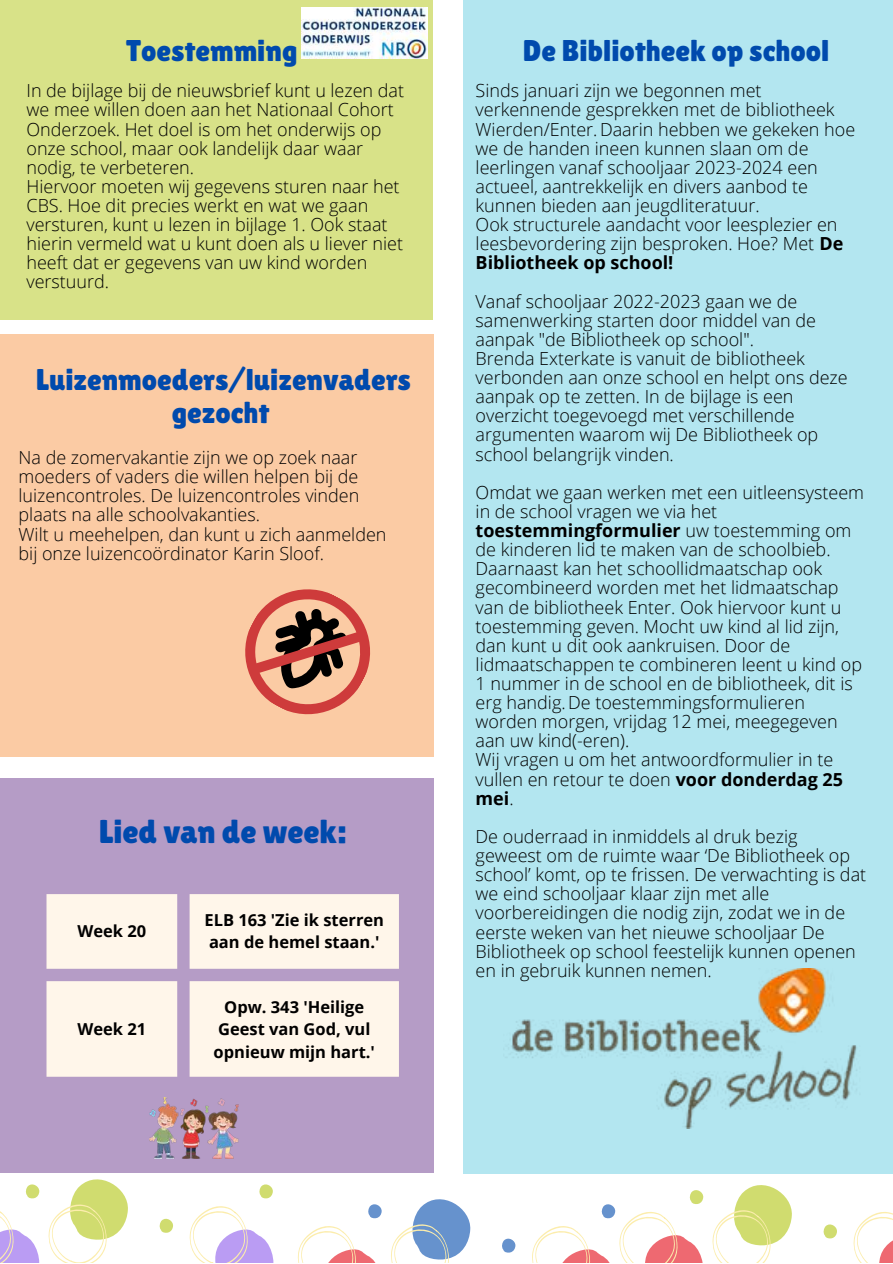
<style>
.page{position:relative;width:893px;height:1264px;background:#fff}
.page>*{position:absolute;margin:0;border:0;box-sizing:border-box;transform-origin:0 0}
.t1{font:33px "Lilita One";color:#004aad}
.t2{font:30px/32.5px "Lilita One";color:#004aad;text-align:center}
.t3{font:300 18px/19px "Open Sans";color:#000}
.t4{font:700 16.5px/22.5px "Open Sans";color:#000}
.s1{font-weight:700}
</style>
<div class="page">
<div style="left:0;top:778px;width:433px;height:394px;background:#b59cc6"></div>
<svg style="left:46px;top:894px;width:353px;height:182px;background:#f7ece6"></svg>
<div style="left:0;top:0;width:433px;height:319px;background:#d8e288"></div>
<svg style="left:853px;top:1212px;width:39px;height:50px"></svg>
<svg style="left:823px;top:1224px;width:14px;height:14px"></svg>
<svg style="left:712px;top:1185px;width:80px;height:77px"></svg>
<svg style="left:532px;top:1190px;width:172px;height:72px"></svg>
<svg style="left:502px;top:1238px;width:13px;height:14px"></svg>
<svg style="left:297px;top:1199px;width:174px;height:63px"></svg>
<svg style="left:259px;top:1184px;width:14px;height:14px"></svg>
<svg style="left:189px;top:1206px;width:85px;height:56px"></svg>
<svg style="left:159px;top:1218px;width:14px;height:15px"></svg>
<svg style="left:25px;top:1184px;width:15px;height:14px"></svg>
<svg style="left:48px;top:1179px;width:80px;height:83px"></svg>
<svg style="left:0;top:1211px;width:40px;height:51px"></svg>
<div style="left:463px;top:0;width:429px;height:1173px;background:#b3e6f0"></div>
<img style="left:149px;top:1097px;width:89px;height:61px">
<div style="left:0;top:334px;width:433px;height:423px;background:#fbcba4"></div>
<svg style="left:245px;top:589px;width:126px;height:126px"></svg>
<img style="left:511px;top:968px;width:346px;height:160px">
<img style="left:302px;top:7px;width:126px;height:51px">
<h2 class="t2" style="left:126px;top:34px;width:173px">Toestemming</h2>
<p class="t3" style="left:26px;top:81px;width:379px">In de bijlage bij de nieuwsbrief kunt u lezen dat we mee willen doen aan het Nationaal Cohort Onderzoek. Het doel is om het onderwijs op onze school, maar ook landelijk daar waar nodig, te verbeteren.<br>Hiervoor moeten wij gegevens sturen naar het CBS. Hoe dit precies werkt en wat we gaan versturen, kunt u lezen in bijlage 1. Ook staat hierin vermeld wat u kunt doen als u liever niet heeft dat er gegevens van uw kind worden verstuurd.</p>
<h2 class="t2" style="left:36px;top:363px;width:376px">Luizenmoeders/luizenvaders gezocht</h2>
<p class="t3" style="left:19px;top:447px;width:369px">Na de zomervakantie zijn we op zoek naar moeders of vaders die willen helpen bij de luizencontroles. De luizencontroles vinden plaats na alle schoolvakanties.<br>Wilt u meehelpen, dan kunt u zich aanmelden bij onze luizencoördinator Karin Sloof.</p>
<h1 class="t1" style="left:99px;top:812px;width:248px">Lied van de week:</h1>
<p class="t4" style="left:77px;top:919px;width:70px">Week 20</p>
<p class="t4" style="left:204px;top:907px;width:181px">ELB 163 'Zie ik sterren aan de hemel staan.'</p>
<p class="t4" style="left:77px;top:1017px;width:70px">Week 21</p>
<p class="t4" style="left:213px;top:995px;width:163px;text-align:center">Opw. 343 'Heilige<br>Geest van God, vul opnieuw mijn hart.'</p>
<h2 class="t2" style="left:523px;top:34px;width:308px">De Bibliotheek op school</h2>
<p class="t3" style="left:475px;top:81px;width:381px">Sinds januari zijn we begonnen met verkennende gesprekken met de bibliotheek Wierden/Enter.Daarin hebben we gekeken hoe we de handen ineen kunnen slaan om de leerlingen vanaf schooljaar 2023-2024 een actueel, aantrekkelijk en divers aanbod te kunnen bieden aan jeugdliteratuur.<br>Ook structurele aandacht voor leesplezier en leesbevordering zijn besproken. Hoe? Met <span class="s1">De Bibliotheek op school!</span></p>
<p class="t3" style="left:475px;top:291px;width:373px">Vanaf schooljaar 2022-2023 gaan we de samenwerking starten door middel van de aanpak "de Bibliotheek op school".<br>Brenda Exterkate is vanuit de bibliotheek verbonden aan onze school en helpt ons deze aanpak op te zetten. In de bijlage is een overzicht toegevoegd met verschillende argumenten waarom wij De Bibliotheek op school belangrijk vinden.</p>
<p class="t3" style="left:475px;top:482px;width:390px">Omdat we gaan werken met een uitleensysteem in de school vragen we via het <span class="s1">toestemmingformulier</span> uw toestemming om de kinderen lid te maken van de schoolbieb.<br>Daarnaast kan het schoollidmaatschap ook gecombineerd worden met het lidmaatschap van de bibliotheek Enter. Ook hiervoor kunt u toestemming geven. Mocht uw kind al lid zijn, dan kunt u dit ook aankruisen. Door de lidmaatschappen te combineren leent u kind op 1 nummer in de school en de bibliotheek, dit is erg handig.De toestemmingsformulieren worden morgen, vrijdag 12 mei, meegegeven aan uw kind(-eren).<br>Wij vragen u om het antwoordformulier in te vullen en retour te doen <span class="s1">voor donderdag 25 mei</span>.</p>
<p class="t3" style="left:475px;top:826px;width:392px">De ouderraad in inmiddels al druk bezig geweest om de ruimte waar ‘De Bibliotheek op school’ komt, op te frissen. De verwachting is dat we eind schooljaar klaar zijn met alle voorbereidingen die nodig zijn, zodat we in de eerste weken van het nieuwe schooljaar De Bibliotheek op school feestelijk kunnen openen en in gebruik kunnen nemen.</p>
</div>
